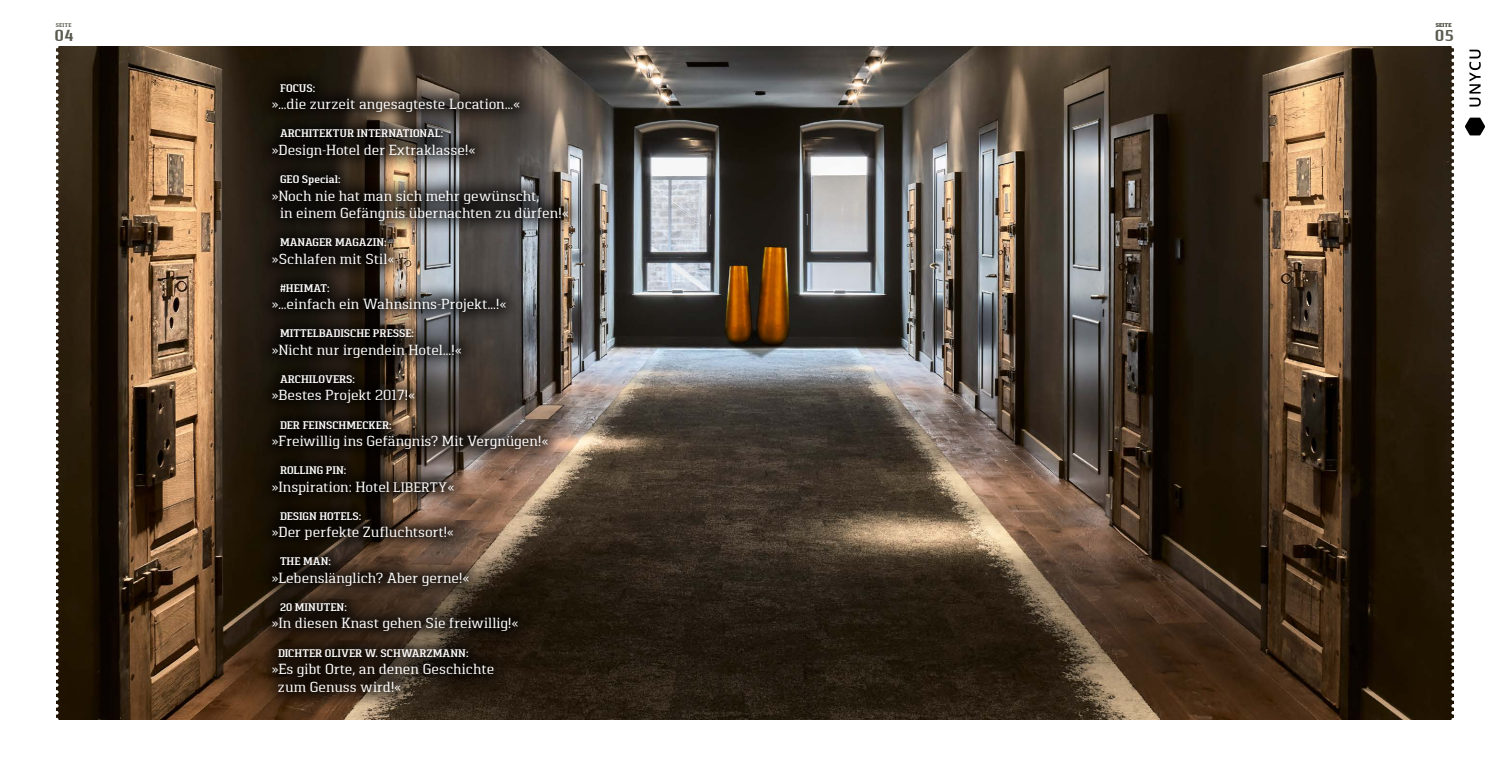
<style>
.page{position:relative;width:1510px;height:766px;background:#fff}
.page>*{position:absolute;margin:0;border:0;box-sizing:border-box;transform-origin:0 0}
.t1{font:700 16px "Pancetta Serif Pro";color:#5a5b4f}
.t2{font:14.5px/17.5px "Pancetta Serif Pro";letter-spacing:.005em;color:#fff}
.t3{font:600 11px "Pancetta Serif Pro";letter-spacing:.005em;color:#fff}
.t4{font:700 5.5px "Pancetta Serif Pro";letter-spacing:.055em;color:#5a5b4f}
.s1{font-size:13.62px}
</style>
<div class="page">
<img style="left:702px;top:46px;width:106px;height:673px">
<img style="left:56px;top:46px;width:646px;height:674px">
<img style="left:808px;top:46px;width:646px;height:674px">
<div style="left:256px;top:67px;width:329px;height:641px;background:#000;opacity:.77"></div>
<svg style="left:1465px;top:118px;width:20px;height:17px"></svg>
<svg style="left:1469px;top:50px;width:11px;height:56px"></svg>
<p class="t4" style="left:56px;top:22px;width:17px">SEITE</p>
<p class="t1" style="left:55px;top:27px;width:20px">04</p>
<p class="t1" style="left:1435px;top:27px;width:20px">05</p>
<p class="t4" style="left:1435px;top:22px;width:17px">SEITE</p>
<p class="t3" style="left:280px;top:82px;width:37px">FOCUS:</p>
<p class="t2" style="left:272px;top:96px;width:250px">»…die zurzeit angesagteste Location…«</p>
<p class="t3" style="left:280px;top:127px;width:165px">ARCHITEKTUR INTERNATIONAL:</p>
<p class="t2" style="left:272px;top:141px;width:205px">»Design-Hotel der Extraklasse!«</p>
<p class="t3" style="left:280px;top:173px;width:62px">GEO Special:</p>
<p class="t2" style="left:280px;top:187px;width:290px;text-indent:-8px">»Noch nie hat man sich mehr gewünscht,<br>in einem Gefängnis übernachten zu dürfen!«</p>
<p class="t3" style="left:280px;top:236px;width:108px">MANAGER MAGAZIN:</p>
<p class="t2" style="left:272px;top:250px;width:124px">»Schlafen mit Stil«</p>
<p class="t3" style="left:280px;top:282px;width:51px">#HEIMAT:</p>
<p class="t2" style="left:272px;top:295px;width:236px">»…einfach ein Wahnsinns-Projekt…!«</p>
<p class="t3" style="left:280px;top:327px;width:135px">MITTELBADISCHE PRESSE:</p>
<p class="t2" style="left:272px;top:341px;width:191px">»Nicht nur irgendein Hotel…!«</p>
<p class="t3" style="left:280px;top:373px;width:76px">ARCHILOVERS:</p>
<p class="t2" style="left:272px;top:386px;width:145px">»Bestes Projekt 2017!«</p>
<p class="t3" style="left:280px;top:418px;width:113px">DER FEINSCHMECKER:</p>
<p class="t2" style="left:272px;top:432px;width:278px">»Freiwillig ins Gefängnis? Mit Vergnügen!«</p>
<p class="t3" style="left:280px;top:464px;width:68px">ROLLING PIN:</p>
<p class="t2" style="left:272px;top:478px;width:184px">»Inspiration: Hotel <span class="s1">LIBERTY</span>«</p>
<p class="t3" style="left:280px;top:509px;width:83px">DESIGN HOTELS:</p>
<p class="t2" style="left:272px;top:523px;width:184px">»Der perfekte Zufluchtsort!«</p>
<p class="t3" style="left:280px;top:555px;width:53px">THE MAN:</p>
<p class="t2" style="left:272px;top:569px;width:199px">»Lebenslänglich? Aber gerne!«</p>
<p class="t3" style="left:280px;top:601px;width:68px">20 MINUTEN:</p>
<p class="t2" style="left:272px;top:614px;width:248px">»In diesen Knast gehen Sie freiwillig!«</p>
<p class="t3" style="left:278px;top:646px;width:192px">DICHTER OLIVER W. SCHWARZMANN:</p>
<p class="t2" style="left:278px;top:660px;width:218px;text-indent:-6px">»Es gibt Orte, an denen Geschichte zum Genuss wird!«</p>
</div>
